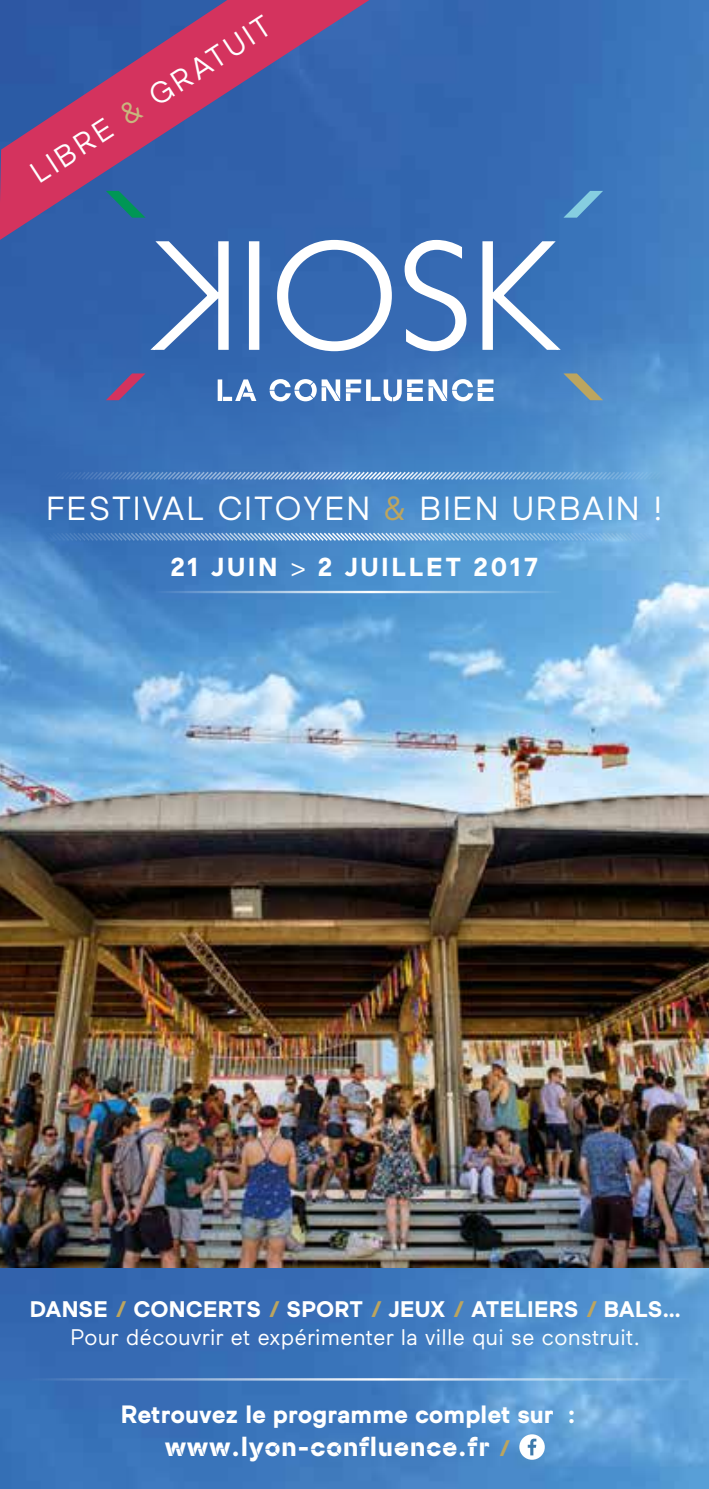
<style>
.page{position:relative;width:709px;height:1489px;background:#fff}
.page>*{position:absolute;margin:0;border:0;box-sizing:border-box;transform-origin:0 0}
.t1{font:33.25px "Maax Raw LC";letter-spacing:.05em;color:#fff}
.t2{font:30px "Maax Raw LC";color:#fff}
.t3{font:700 27.5px "Maax Raw LC Stencil";letter-spacing:.02em;color:#fff}
.t4{font:700 26px "Maax Raw LC";letter-spacing:.1em;color:#fff}
.t5{font:700 25px "Maax Raw";color:#fff}
.t6{font:22.5px "Maaax";color:#fff}
.t7{font:700 22.5px "Maax Raw LC";letter-spacing:.005em;color:#fff}
.s1{color:#c8b67e}
.s2{color:#bca55f}
.s3{font-weight:400}
.s4{font-family:"Maax Raw LC";font-size:22.5px;color:#bca55f}
</style>
<div class="page">
<img style="left:0;top:554px;width:709px;height:934px">
<img style="left:0;top:0;width:709px;height:554px">
<div style="left:519px;top:1434px;width:26px;height:25px;background:#fff;border-radius:50%"></div>
<svg style="left:527px;top:1438px;width:9px;height:17px"></svg>
<svg style="left:148px;top:240px;width:82px;height:111px"></svg>
<div style="left:249px;top:241px;width:10px;height:109px;background:#fff"></div>
<svg style="left:276px;top:239px;width:117px;height:113px"></svg>
<svg style="left:403px;top:239px;width:64px;height:113px"></svg>
<svg style="left:481px;top:239px;width:82px;height:112px"></svg>
<svg style="left:106px;top:373px;width:39px;height:27px"></svg>
<svg style="left:563px;top:191px;width:40px;height:27px"></svg>
<svg style="left:563px;top:373px;width:40px;height:27px"></svg>
<svg style="left:218px;top:379px;width:275px;height:22px"></svg>
<svg style="left:43px;top:470px;width:623px;height:11px;background:#6496cd"></svg>
<svg style="left:43px;top:531px;width:623px;height:11px;background:#6b9fd3"></svg>
<hr style="left:147px;top:591px;width:414px;height:2px;background:#fff">
<hr style="left:16px;top:1377px;width:678px;height:3px;background:#fff">
<svg style="left:0;top:0;width:369px;height:240px;background:#625292"></svg>
<h2 class="t2" style="left:23px;top:159px;width:282px;rotate:-33deg">LIBRE <span class="s1">&amp;</span> GRATUIT</h2>
<h1 class="t1" style="left:46px;top:486px;width:618px">FESTIVAL CITOYEN <span class="s2">&amp;</span> BIEN URBAIN !</h1>
<p class="t4" style="left:171px;top:552px;width:369px">21 JUIN <span class="s3">&gt;</span> 2 JUILLET 2017</p>
<p class="t7" style="left:30px;top:1296px;width:652px">DANSE <span class="s2">/</span> CONCERTS <span class="s2">/</span> SPORT <span class="s2">/</span> JEUX <span class="s2">/</span> ATELIERS <span class="s2">/</span> BALS…</p>
<p class="t6" style="left:71px;top:1321px;width:571px">Pour découvrir et expérimenter la ville qui se construit.</p>
<p class="t5" style="left:121px;top:1400px;width:456px">Retrouvez le programme complet sur :</p>
<p class="t3" style="left:165px;top:1431px;width:347px">www.lyon-confluence.fr <span class="s4">/</span></p>
</div>
